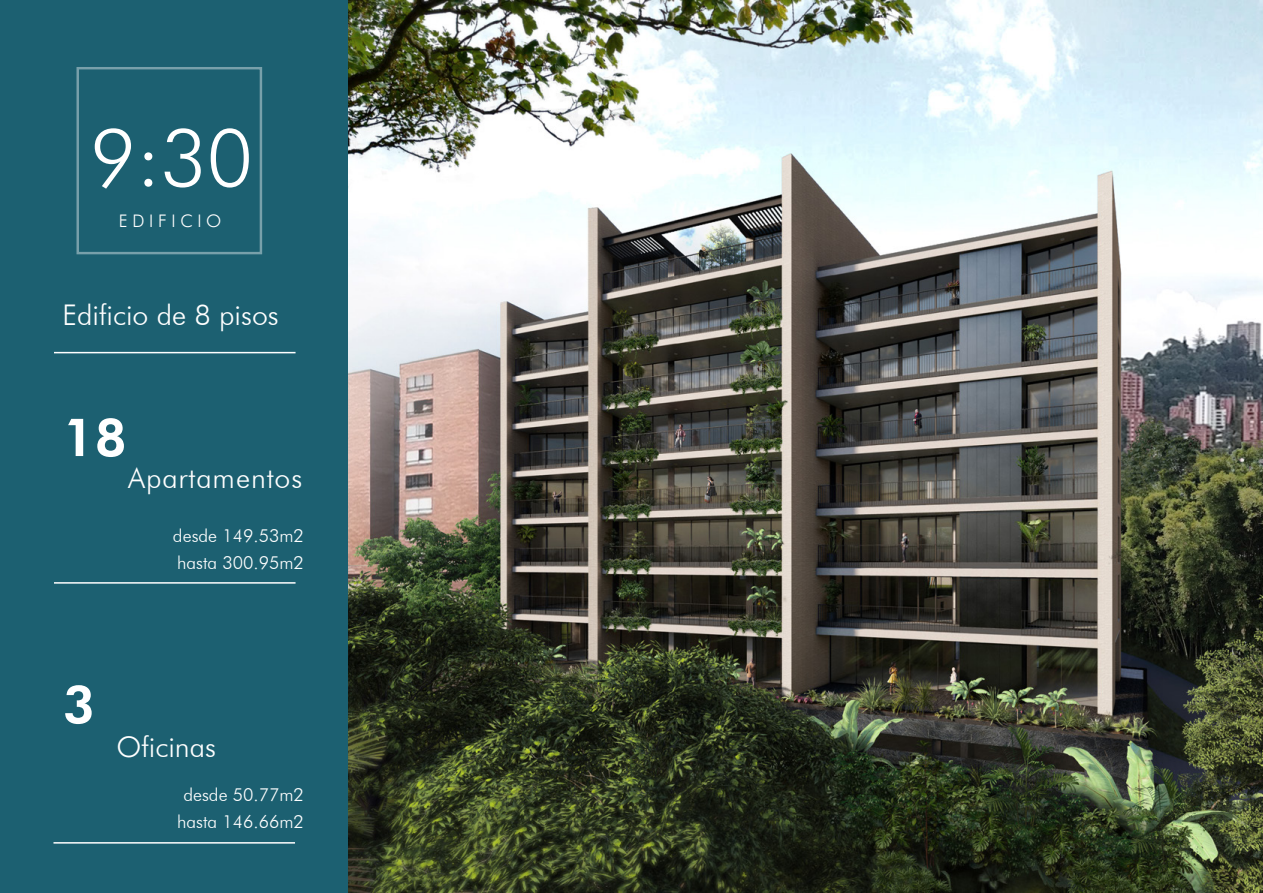
<style>
.page{position:relative;width:1263px;height:893px;background:#fff}
.page>*{position:absolute;margin:0;border:0;box-sizing:border-box;transform-origin:0 0}
.t1{font:300 79.95px "Futura BT";color:#fff}
.t2{font:800 52.5px "Futura BT";color:#fff}
.t3{font:300 28.5px "Futura BT";color:#fff}
.t4{font:300 28.5px "Futura BT";letter-spacing:.03em;color:#fff}
.t5{font:300 18px/27px "Futura BT";color:#fff}
.t6{font:300 17.25px "Futura BT";letter-spacing:.27em;color:#fff}
</style>
<div class="page">
<div style="left:0;top:0;width:348px;height:893px;background:#1c6071"></div>
<hr style="left:54px;top:352px;width:242px;height:1px;background:#fff">
<hr style="left:54px;top:582px;width:242px;height:2px;background:#fff">
<hr style="left:53px;top:842px;width:242px;height:2px;background:#fff">
<img style="left:348px;top:0;width:915px;height:893px">
<h1 class="t1" style="left:90px;top:109px;width:164px">9:30</h1>
<p class="t6" style="left:119px;top:210px;width:104px">EDIFICIO</p>
<h3 class="t3" style="left:63px;top:297px;width:218px">Edificio de 8 pisos</h3>
<h2 class="t2" style="left:63px;top:405px;width:66px">18</h2>
<h3 class="t4" style="left:128px;top:460px;width:176px">Apartamentos</h3>
<p class="t5" style="left:173px;top:521px;width:133px">desde 149.53m2 hasta 300.95m2</p>
<h2 class="t2" style="left:63px;top:672px;width:34px">3</h2>
<h3 class="t3" style="left:117px;top:730px;width:101px">Oficinas</h3>
<p class="t5" style="left:177px;top:781px;width:128px;text-align:center">desde 50.77m2 hasta 146.66m2</p>
</div>
